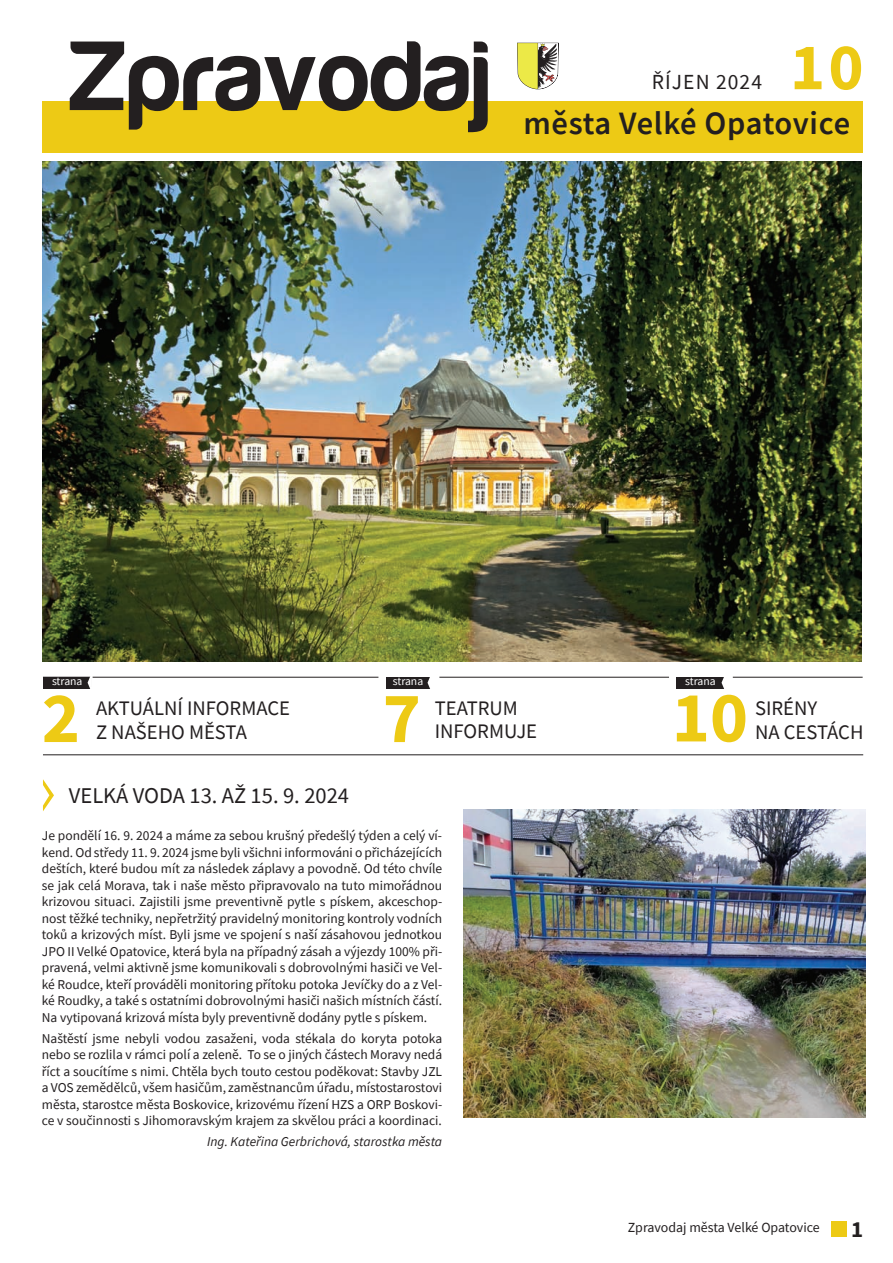
<style>
.page{position:relative;width:893px;height:1263px;background:#fff}
.page>*{position:absolute;margin:0;border:0;box-sizing:border-box;transform-origin:0 0}
.t1{font:700 102px "Harabara";letter-spacing:.02em;color:#231f20}
.t2{font:700 72.3px "Source Sans Pro";color:#edca15}
.t3{font:700 66.45px "Source Sans Pro";color:#edca15}
.t4{font:600 32.55px "Source Sans Pro";letter-spacing:.01em;color:#231f20}
.t5{font:700 22.95px "Source Sans Pro";color:#231f20}
.t6{font:22.5px "Source Sans Pro";color:#231f20}
.t7{font:21.45px "Source Sans Pro";letter-spacing:.05em;color:#231f20}
.t8{font:20.7px/23.5px "Source Sans Pro";color:#231f20}
.t9{font:13.95px "Source Sans Pro";color:#231f20}
.t10{font:13.5px/16.5px "Source Sans Pro";color:#231f20;text-align:justify}
.t11{font:italic 13.5px "Source Sans Pro";color:#231f20}
.t12{font:11.7px "Source Sans Pro";color:#fff}
</style>
<div class="page">
<div style="left:831px;top:1221px;width:15px;height:15px;background:#edca15"></div>
<img style="left:43px;top:162px;width:819px;height:499px">
<hr style="left:43px;top:754px;width:820px;height:1px;background:#231f20">
<hr style="left:43px;top:677px;width:335px;height:1px;background:#231f20">
<svg style="left:676px;top:676px;width:73px;height:13px"></svg>
<svg style="left:383px;top:660px;width:53px;height:29px"></svg>
<div style="left:43px;top:677px;width:49px;height:12px;background:#231f20"></div>
<svg style="left:86px;top:676px;width:7px;height:13px"></svg>
<hr style="left:439px;top:677px;width:230px;height:1px;background:#231f20">
<hr style="left:733px;top:677px;width:130px;height:1px;background:#231f20">
<div style="left:43px;top:101px;width:820px;height:51px;background:#edca15"></div>
<svg style="left:517px;top:43px;width:42px;height:46px"></svg>
<svg style="left:43px;top:779px;width:11px;height:32px"></svg>
<img style="left:463px;top:810px;width:402px;height:308px">
<h1 class="t1" style="left:70px;top:23px;width:422px">Zpravodaj</h1>
<h3 class="t7" style="left:652px;top:68px;width:112px">ŘÍJEN 2024</h3>
<h3 class="t3" style="left:790px;top:22px;width:75px">10</h3>
<h3 class="t4" style="left:524px;top:102px;width:328px">města Velké Opatovice</h3>
<p class="t12" style="left:52px;top:674px;width:32px">strana</p>
<p class="t12" style="left:393px;top:674px;width:32px">strana</p>
<p class="t12" style="left:685px;top:674px;width:32px">strana</p>
<h2 class="t2" style="left:42px;top:669px;width:40px">2</h2>
<h3 class="t8" style="left:96px;top:696px;width:195px">AKTUÁLNÍ INFORMACE<br>Z NAŠEHO MĚSTA</h3>
<h2 class="t2" style="left:383px;top:669px;width:40px">7</h2>
<h3 class="t8" style="left:435px;top:696px;width:85px">TEATRUM</h3>
<h3 class="t8" style="left:435px;top:720px;width:104px">INFORMUJE</h3>
<h2 class="t2" style="left:672px;top:668px;width:78px">10</h2>
<h3 class="t8" style="left:755px;top:696px;width:64px">SIRÉNY</h3>
<h3 class="t8" style="left:755px;top:720px;width:110px">NA CESTÁCH</h3>
<h3 class="t6" style="left:69px;top:781px;width:282px">VELKÁ VODA 13. AŽ 15. 9. 2024</h3>
<p class="t10" style="left:42px;top:827px;width:402px">Je pondělí 16. 9. 2024 a máme za sebou krušný předešlý týden a celý ví&shy;kend. Od středy 11. 9. 2024 jsme byli všichni informováni o přicházejících deštích, které budou mít za následek záplavy a povodně. Od této chvíle se jak celá Morava, tak i naše město připravovalo na tuto mimořádnou krizovou situaci. Zajistili jsme preventivně pytle s pískem, akceschop&shy;nost těžké techniky, nepřetržitý pravidelný monitoring kontroly vodních toků a krizových míst. Byli jsme ve spojení s naší zásahovou jednotkou JPO II Velké Opatovice, která byla na případný zásah a výjezdy 100% při&shy;pravená, velmi aktivně jsme komunikovali s dobrovolnými hasiči ve Vel&shy;ké Roudce, kteří prováděli monitoring přítoku potoka Jevíčky do a z Vel&shy;ké Roudky, a také s ostatními dobrovolnými hasiči našich místních částí.<br>Na vytipovaná krizová místa byly preventivně dodány pytle s pískem.</p>
<p class="t10" style="left:42px;top:1030px;width:402px">Naštěstí jsme nebyli vodou zasaženi, voda stékala do koryta potoka nebo se rozlila v rámci polí a zeleně. To se o jiných částech Moravy nedá říct a soucítíme s nimi. Chtěla bych touto cestou poděkovat: Stavby JZL a VOS zemědělců, všem hasičům, zaměstnancům úřadu, místostarostovi města, starostce města Boskovice, krizovému řízení HZS a ORP Boskovi&shy;ce v součinnosti s Jihomoravským krajem za skvělou práci a koordinaci.</p>
<p class="t11" style="left:207px;top:1133px;width:237px">Ing. Kateřina Gerbrichová, starostka města</p>
<p class="t9" style="left:628px;top:1218px;width:193px">Zpravodaj města Velké Opatovice</p>
<h3 class="t5" style="left:851px;top:1213px;width:14px">1</h3>
</div>
